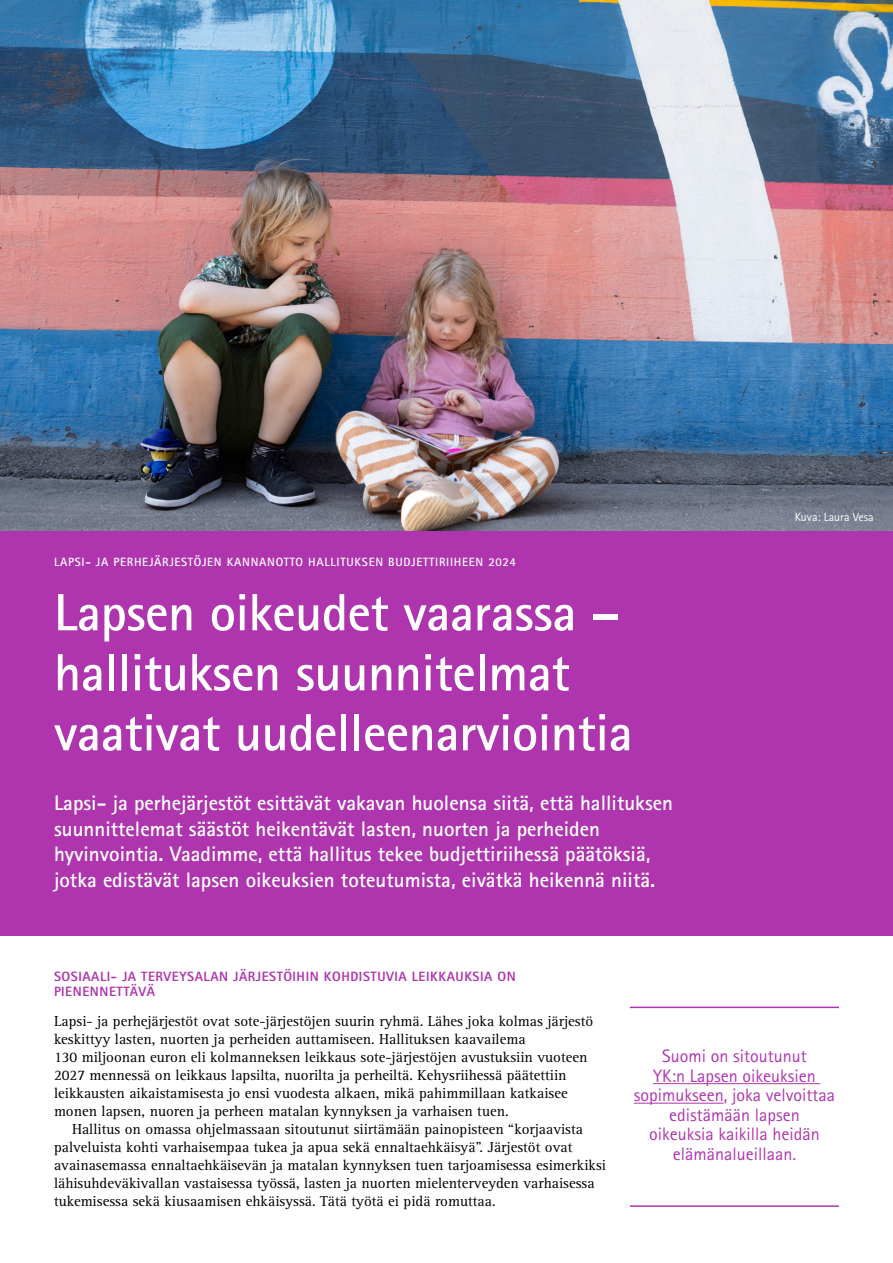
<style>
.page{position:relative;width:893px;height:1263px;background:#fff}
.page>*{position:absolute;margin:0;border:0;box-sizing:border-box;transform-origin:0 0}
.t1{font:700 52.5px/60px "Rotis Sans Serif Std";letter-spacing:-.01em;color:#fff}
.t2{font:700 21px/25.5px "Rotis Sans Serif Std";color:#fff}
.t3{font:18px/19.5px "Rotis Sans Serif Std";color:#af35ae;text-align:center}
.t4{font:15px/18px "Rotis Serif Std";color:#000}
.t5{font:800 13.5px/15px "Rotis Sans Serif Std";letter-spacing:.04em;color:#af35ae}
.t6{font:700 12px "Rotis Sans Serif Std";letter-spacing:.06em;color:#fff}
.t7{font:12px "Rotis Sans Serif Std";color:#fff}
</style>
<div class="page">
<img style="left:0;top:0;width:893px;height:531px">
<div style="left:0;top:531px;width:893px;height:405px;background:#af35ae"></div>
<hr style="left:653px;top:1083px;width:167px;height:1px;background:#af35ae">
<hr style="left:634px;top:1103px;width:90px;height:1px;background:#af35ae">
<hr style="left:630px;top:1007px;width:209px;height:1px;background:#af35ae">
<hr style="left:630px;top:1205px;width:209px;height:2px;background:#af35ae">
<p class="t6" style="left:54px;top:555px;width:464px">LAPSI- JA PERHEJÄRJESTÖJEN KANNANOTTO HALLITUKSEN BUDJETTIRIIHEEN 2024</p>
<h1 class="t1" style="left:54px;top:581px;width:580px">Lapsen oikeudet vaarassa – hallituksen suunnitelmat vaativat uudelleenarviointia</h1>
<p class="t2" style="left:54px;top:790px;width:620px">Lapsi- ja perhejärjestöt esittävät vakavan huolensa siitä, että hallituksen suunnittelemat säästöt heikentävät lasten, nuorten ja perheiden hyvinvointia. Vaadimme, että hallitus tekee budjettiriihessä päätöksiä, jotka edistävät lapsen oikeuksien toteutumista, eivätkä heikennä niitä.</p>
<p class="t7" style="left:795px;top:510px;width:81px">Kuva: Laura Vesa</p>
<p class="t5" style="left:54px;top:969px;width:463px">SOSIAALI- JA TERVEYSALAN JÄRJESTÖIHIN KOHDISTUVIA LEIKKAUKSIA ON<br>PIENENNETTÄVÄ</p>
<p class="t4" style="left:54px;top:1012px;width:541px">Lapsi- ja perhejärjestöt ovat sote-järjestöjen suurin ryhmä. Lähes joka kolmas järjestö keskittyy lasten, nuorten ja perheiden auttamiseen. Hallituksen kaavailema<br>130 miljoonan euron eli kolmanneksen leikkaus sote-järjestöjen avustuksiin vuoteen 2027 mennessä on leikkaus lapsilta, nuorilta ja perheiltä. Kehysriihessä päätettiin leikkausten aikaistamisesta jo ensi vuodesta alkaen, mikä pahimmillaan katkaisee monen lapsen, nuoren ja perheen matalan kynnyksen ja varhaisen tuen.</p>
<p class="t4" style="left:54px;top:1120px;width:553px;text-indent:18px">Hallitus on omassa ohjelmassaan sitoutunut siirtämään painopisteen “korjaavista palveluista kohti varhaisempaa tukea ja apua sekä ennaltaehkäisyä”. Järjestöt ovat avainasemassa ennaltaehkäisevän ja matalan kynnyksen tuen tarjoamisessa esimerkiksi lähisuhdeväkivallan vastaisessa työssä, lasten ja nuorten mielenterveyden varhaisessa tukemisessa sekä kiusaamisen ehkäisyssä. Tätä työtä ei pidä romuttaa.</p>
<p class="t3" style="left:634px;top:1046px;width:203px">Suomi on sitoutunut<br>YK:n Lapsen oikeuksien sopimukseen, joka velvoittaa edistämään lapsen<br>oikeuksia kaikilla heidän elämänalueillaan.</p>
</div>
